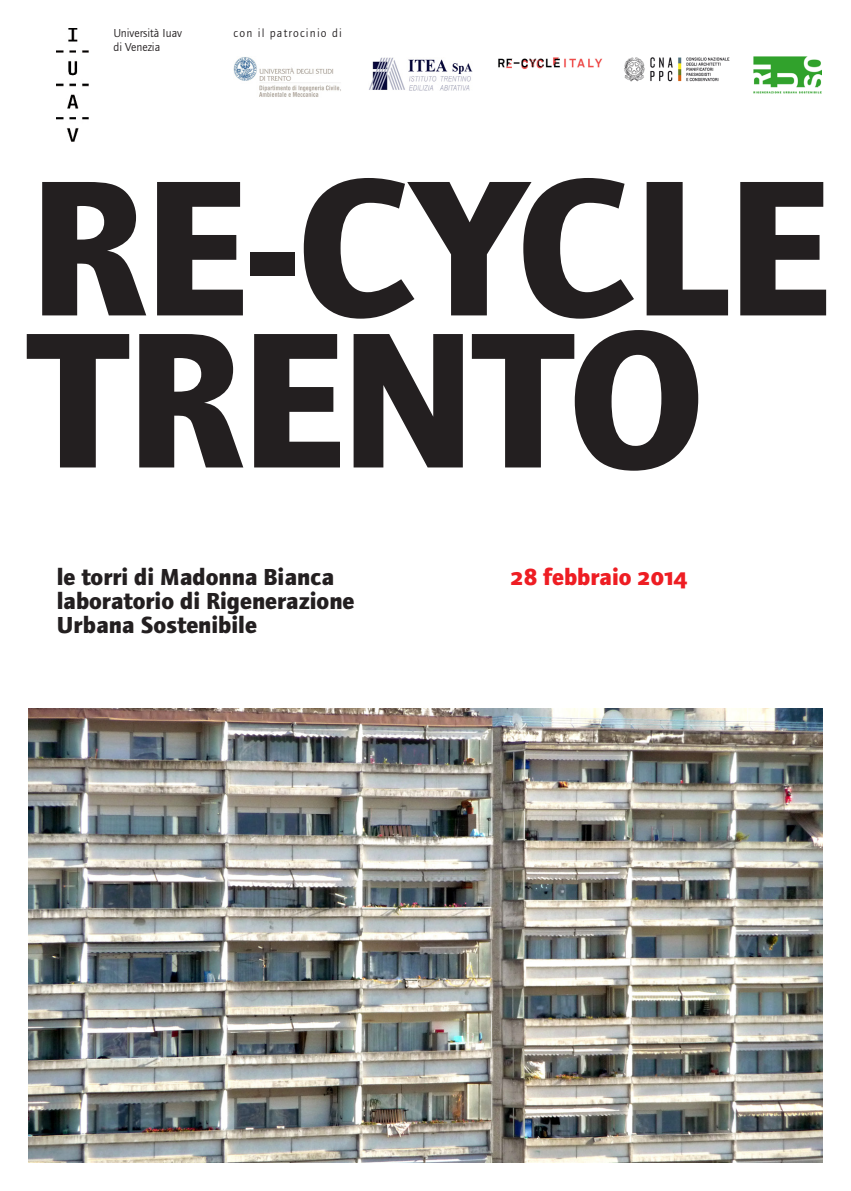
<style>
.page{position:relative;width:851px;height:1191px;background:#fff}
.page>*{position:absolute;margin:0;border:0;box-sizing:border-box;transform-origin:0 0}
.t1{font:700 200px/152px "Foundry Journal";letter-spacing:-.01em;color:#231f20}
.txt_bianca{font:700 24px "Foundry Journal";color:#231f20}
.txt_bianca-2{font:700 24px "Foundry Journal";color:#ee1d23}
.t2{font:12px "Foundry Journal";color:#231f20}
.t3{font:12px "Foundry Journal";letter-spacing:.1em;color:#231f20}
.s1{font-family:"Foundry Journal SC"}
</style>
<div class="page">
<img style="left:57px;top:28px;width:31px;height:114px">
<img style="left:28px;top:709px;width:794px;height:453px">
<img style="left:233px;top:57px;width:108px;height:40px">
<img style="left:369px;top:58px;width:104px;height:32px">
<img style="left:624px;top:57px;width:105px;height:24px">
<img style="left:753px;top:57px;width:68px;height:37px">
<img style="left:498px;top:57px;width:104px;height:12px">
<p class="t2" style="left:113px;top:27px;width:70px">Università Iuav</p>
<p class="t2" style="left:113px;top:41px;width:48px">di Venezia</p>
<p class="t3" style="left:233px;top:27px;width:110px">con il patrocinio di</p>
<p class="t1" style="left:28px;top:172px;width:802px">RE-CYCLE<br>TRENTO</p>
<p class="txt_bianca" style="left:57px;top:563px;width:279px">le torri di Madonna Bianca</p>
<p class="txt_bianca-2" style="left:510px;top:563px;width:178px"><span class="s1">28</span> febbraio <span class="s1">2014</span></p>
<p class="txt_bianca" style="left:57px;top:587px;width:299px">laboratorio di Rigenerazione</p>
<p class="txt_bianca" style="left:57px;top:611px;width:202px">Urbana Sostenibile</p>
</div>
